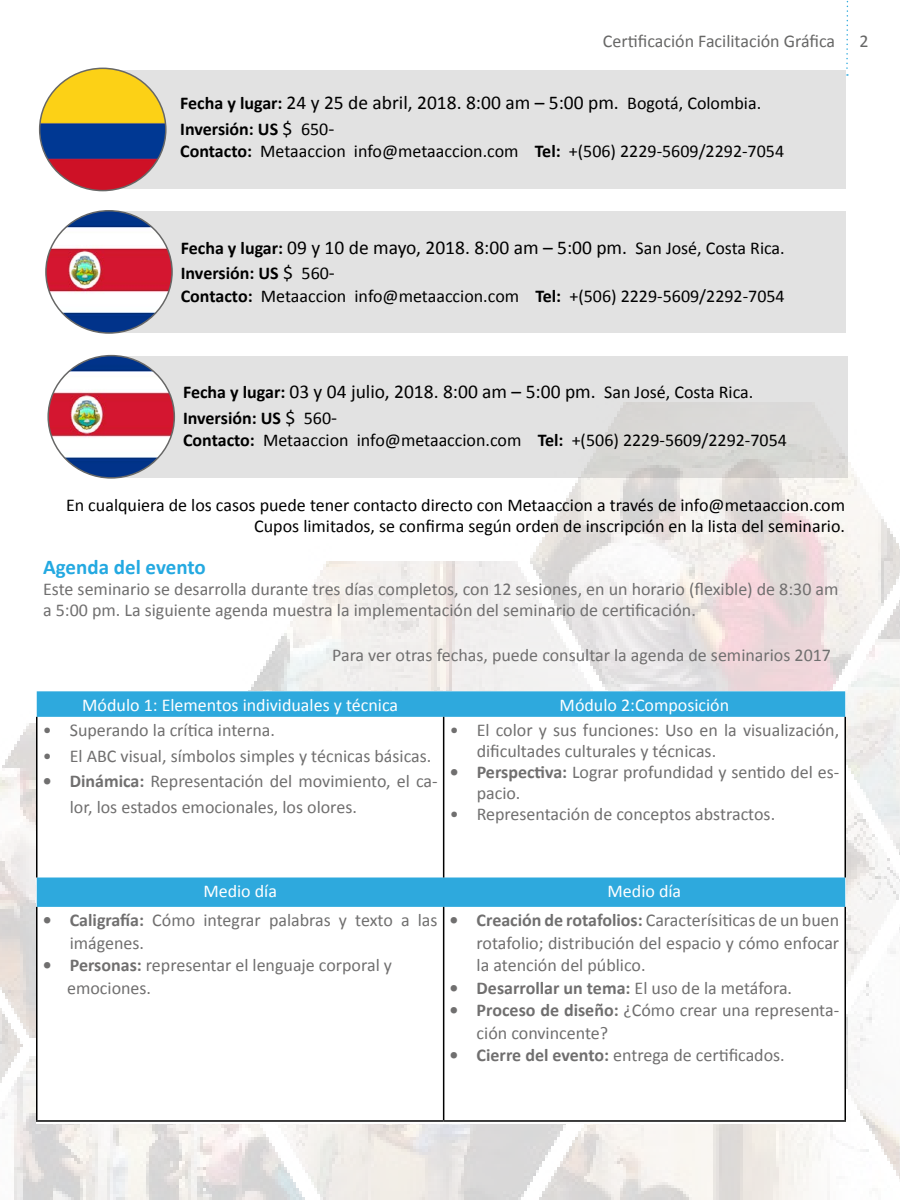
<style>
.page{position:relative;width:900px;height:1200px;background:#fff}
.page>*{position:absolute;margin:0;border:0;box-sizing:border-box;transform-origin:0 0}
.t1{font:700 21px "Calibri";color:#24a9e1}
.t2{font:19.5px "Calibri";color:#000}
.t3{font:18px/22.5px "Calibri";color:#706f6f}
.t4{font:18px/22.5px "Calibri";color:#000}
.t5{font:18px "Calibri";color:#fff}
.t6{font:700 18px "Calibri";color:#706f6f}
.t7{font:18px "Calibri";color:#676766}
.s1{font-weight:700;font-size:18px}
.s2{font-size:18px}
.s3{font-weight:700}
.s4{font-size:19.5px}
.s5{font-weight:400}
</style>
<div class="page">
<img style="left:0;top:462px;width:900px;height:738px">
<div style="left:36px;top:691px;width:810px;height:433px;background:#fff"></div>
<svg style="left:37px;top:691px;width:808px;height:216px"></svg>
<hr style="left:36px;top:717px;width:2px;height:161px;background:#000">
<hr style="left:443px;top:717px;width:1px;height:161px;background:#000">
<hr style="left:844px;top:717px;width:2px;height:161px;background:#000">
<hr style="left:36px;top:907px;width:2px;height:213px;background:#000">
<hr style="left:443px;top:907px;width:1px;height:213px;background:#000">
<hr style="left:844px;top:907px;width:2px;height:213px;background:#000">
<hr style="left:36px;top:1120px;width:408px;height:2px;background:#000">
<hr style="left:444px;top:1120px;width:402px;height:2px;background:#000">
<svg style="left:845px;top:0;width:4px;height:76px"></svg>
<div style="left:117px;top:71px;width:728px;height:118px;background:#e2e2e2"></div>
<img style="left:40px;top:68px;width:126px;height:123px">
<div style="left:98px;top:211px;width:748px;height:122px;background:#e2e2e2"></div>
<img style="left:46px;top:211px;width:126px;height:122px">
<div style="left:101px;top:356px;width:747px;height:121px;background:linear-gradient(to bottom,#e3e3e3,#dddcdb)"></div>
<img style="left:48px;top:356px;width:126px;height:122px">
<p class="t7" style="left:603px;top:30px;width:234px">Certificación Facilitación Gráfica</p>
<p class="t7" style="left:860px;top:30px;width:11px">2</p>
<p class="t2" style="left:180px;top:91px;width:582px"><span class="s1">Fecha y lugar:</span> 24 y 25 de abril, 2018. 8:00 am – 5:00 pm. <span class="s2">Bogotá, Colombia.</span></p>
<p class="t4" style="left:180px;top:117px;width:605px"><span class="s3">Inversión: US</span> <span class="s4">$</span> 650<span class="s4">-<br></span><span class="s3">Contacto:</span> Metaaccion info@metaaccion.com <span class="s3">Tel:</span> +(506) 2229-5609/2292-7054</p>
<p class="t2" style="left:181px;top:235px;width:605px"><span class="s1">Fecha y lugar:</span> 09 y 10 de mayo, 2018. 8:00 am – 5:00 pm. <span class="s2">San José, Costa Rica.</span></p>
<p class="t4" style="left:181px;top:261px;width:605px"><span class="s3">Inversión: US</span> <span class="s4">$</span> 560<span class="s4">-<br></span><span class="s3">Contacto:</span> Metaaccion info@metaaccion.com <span class="s3">Tel:</span> +(506) 2229-5609/2292-7054</p>
<p class="t2" style="left:183px;top:380px;width:572px"><span class="s1">Fecha y lugar:</span> 03 y 04 julio, 2018. 8:00 am – 5:00 pm. <span class="s2">San José, Costa Rica.</span></p>
<p class="t4" style="left:183px;top:406px;width:605px"><span class="s3">Inversión: US</span> <span class="s4">$</span> 560<span class="s4">-<br></span><span class="s3">Contacto:</span> Metaaccion info@metaaccion.com <span class="s3">Tel:</span> +(506) 2229-5609/2292-7054</p>
<p class="t4" style="left:66px;top:493px;width:781px;line-height:21.6px;text-align:right">En cualquiera de los casos puede tener contacto directo con Metaaccion a través de info@metaaccion.com<br>Cupos limitados, se confirma según orden de inscripción en la lista del seminario.</p>
<p class="t1" style="left:43px;top:554px;width:164px">Agenda del evento</p>
<p class="t3" style="left:43px;top:578px;width:797px;line-height:21px">Este seminario se desarrolla durante tres días completos, con 12 sesiones, en un horario (flexible) de 8:30 am a 5:00 pm. La siguiente agenda muestra la implementación del seminario de certificación.</p>
<p class="t3" style="left:332px;top:643px;width:500px">Para ver otras fechas, puede consultar la agenda de seminarios 2017</p>
<p class="t5" style="left:82px;top:694px;width:317px">Módulo 1: Elementos individuales y técnica</p>
<p class="t5" style="left:560px;top:694px;width:171px">Módulo 2:Composición</p>
<p class="t3" style="left:43px;top:718px;width:234px">• Superando la crítica interna.</p>
<p class="t3" style="left:43px;top:744px;width:390px">• El ABC visual, símbolos simples y técnicas básicas.</p>
<p class="t3" style="left:70px;top:768px;width:369px;line-height:25.5px;text-indent:-27px"><span class="s3">• Dinámica:</span> Representación del movimiento, el ca&shy;lor, los estados emocionales, los olores.</p>
<p class="t3" style="left:477px;top:719px;width:364px;line-height:21px;text-indent:-27px">• El color y sus funciones: Uso en la visualización, dificultades culturales y técnicas.</p>
<p class="t3" style="left:477px;top:761px;width:364px;line-height:21px;text-indent:-27px"><span class="s3">• Perspectiva:</span> Lograr profundidad y sentido del es&shy;pacio.</p>
<p class="t3" style="left:450px;top:802px;width:327px">• Representación de conceptos abstractos.</p>
<p class="t5" style="left:203px;top:880px;width:75px">Medio día</p>
<p class="t5" style="left:608px;top:880px;width:75px">Medio día</p>
<p class="t3" style="left:70px;top:908px;width:369px;text-indent:-27px"><span class="s3">• Caligrafía:</span> Cómo integrar palabras y texto a las imágenes.</p>
<p class="t3" style="left:67px;top:953px;width:326px;text-indent:-24px"><span class="s3">• Personas:</span> representar el lenguaje corporal y emociones.</p>
<p class="t3" style="left:477px;top:908px;width:364px;text-align:justify;text-indent:-27px"><span class="s3">• Creación de rotafolios:</span> Caracterísiticas de un buen rotafolio; distribución del espacio y cómo enfocar la atención del público.</p>
<p class="t6" style="left:450px;top:976px;width:344px">• Desarrollar un tema: <span class="s5">El uso de la metáfora.</span></p>
<p class="t3" style="left:477px;top:998px;width:364px;text-indent:-27px"><span class="s3">• Proceso de diseño:</span> ¿Cómo crear una representa&shy;ción convincente?</p>
<p class="t3" style="left:450px;top:1043px;width:337px"><span class="s3">• Cierre del evento:</span> entrega de certificados.</p>
</div>
